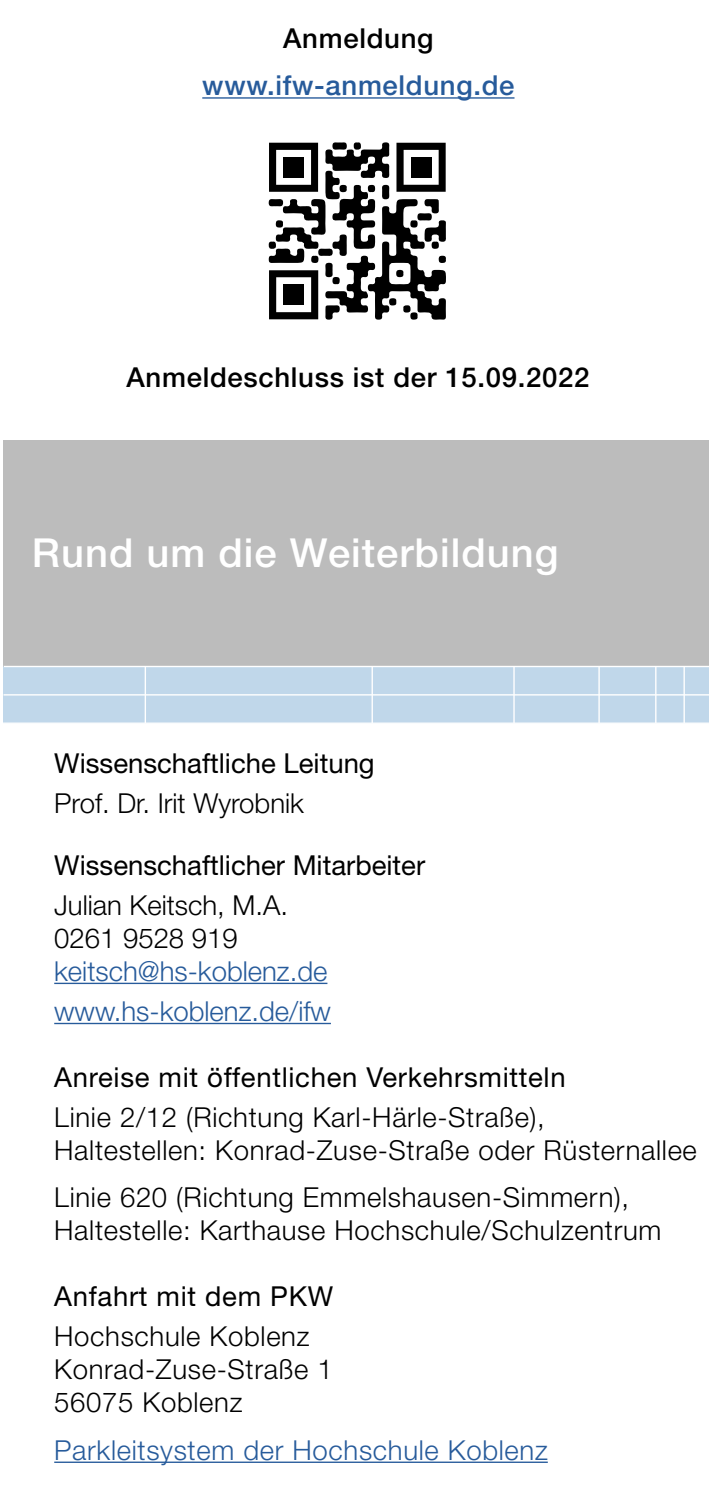
<style>
.page{position:relative;width:709px;height:1489px;background:#fff}
.page>*{position:absolute;margin:0;border:0;box-sizing:border-box;transform-origin:0 0}
.t1{font:500 40px "Helvetica Neue LT Std";letter-spacing:.025em;color:#fff}
.t2{font:300 27.5px/33px "Helvetica Neue LT Std";letter-spacing:.025em;color:#000}
.t3{font:27.5px "Helvetica Neue LT Std";color:#000}
.t4{font:27.5px "Helvetica Neue LT Std";letter-spacing:.025em;color:#000}
.t5{font:300 27.5px/33px "Helvetica Neue LT Std";color:#000}
.t6{font:300 27.5px/40px "Helvetica Neue LT Std";color:#275b9b}
.t7{font:500 27.5px "Helvetica Neue LT Std";letter-spacing:.025em;color:#000}
.t8{font:300 27.5px "Helvetica Neue LT Std";letter-spacing:.025em;color:#275b9b}
.t9{font:500 27.5px "Helvetica Neue LT Std";letter-spacing:.025em;color:#275b9b}
</style>
<div class="page">
<div style="left:4px;top:439px;width:705px;height:227px;background:#bcbcbc"></div>
<div style="left:4px;top:666px;width:705px;height:57px;background:#c0d7ea"></div>
<hr style="left:54px;top:982px;width:273px;height:2px;background:#275b9b">
<hr style="left:54px;top:1022px;width:277px;height:2px;background:#275b9b">
<hr style="left:54px;top:1461px;width:494px;height:1px;background:#275b9b">
<hr style="left:202px;top:97px;width:312px;height:2px;background:#275b9b">
<svg style="left:269px;top:142px;width:177px;height:178px"></svg>
<div style="left:438px;top:256px;width:8px;height:7px;background:#000;border-radius:50%"></div>
<div style="left:276px;top:220px;width:7px;height:7px;background:#000;border-radius:50%"></div>
<div style="left:269px;top:241px;width:7px;height:8px;background:#000;border-radius:50%"></div>
<div style="left:431px;top:241px;width:8px;height:8px;background:#000;border-radius:50%"></div>
<div style="left:353px;top:142px;width:8px;height:8px;background:#000;border-radius:50%"></div>
<div style="left:332px;top:277px;width:8px;height:7px;background:#000;border-radius:50%"></div>
<div style="left:339px;top:185px;width:8px;height:7px;background:#000;border-radius:50%"></div>
<div style="left:311px;top:255px;width:7px;height:8px;background:#000;border-radius:50%"></div>
<div style="left:389px;top:298px;width:8px;height:7px;background:#000;border-radius:50%"></div>
<div style="left:410px;top:220px;width:7px;height:7px;background:#000;border-radius:50%"></div>
<div style="left:368px;top:185px;width:7px;height:7px;background:#000;border-radius:50%"></div>
<div style="left:403px;top:305px;width:7px;height:7px;background:#000;border-radius:50%"></div>
<div style="left:410px;top:312px;width:8px;height:8px;background:#000;border-radius:50%"></div>
<div style="left:396px;top:270px;width:8px;height:7px;background:#000;border-radius:50%"></div>
<div style="left:283px;top:157px;width:21px;height:21px;background:#000"></div>
<div style="left:283px;top:284px;width:21px;height:21px;background:#000"></div>
<div style="left:411px;top:157px;width:20px;height:20px;background:#000"></div>
<hr style="left:4px;top:694px;width:705px;height:1px;background:#fff">
<hr style="left:0;top:722px;width:709px;height:2px;background:#fff">
<hr style="left:4px;top:665px;width:705px;height:2px;background:#fff">
<hr style="left:683px;top:666px;width:2px;height:57px;background:#fff">
<hr style="left:655px;top:666px;width:1px;height:57px;background:#fff">
<hr style="left:598px;top:666px;width:2px;height:57px;background:#fff">
<hr style="left:513px;top:666px;width:1px;height:57px;background:#fff">
<hr style="left:371px;top:666px;width:2px;height:57px;background:#fff">
<hr style="left:145px;top:666px;width:1px;height:57px;background:#fff">
<p class="t7" style="left:283px;top:22px;width:152px">Anmeldung</p>
<p class="t9" style="left:202px;top:69px;width:314px">www.ifw-anmeldung.de</p>
<p class="t7" style="left:126px;top:360px;width:464px">Anmeldeschluss ist der 15.09.2022</p>
<h1 class="t1" style="left:32px;top:528px;width:528px">Rund um die Weiterbildung</h1>
<p class="t3" style="left:54px;top:746px;width:322px">Wissenschaftliche Leitung</p>
<p class="t5" style="left:54px;top:786px;width:251px">Prof. Dr. Irit Wyrobnik</p>
<p class="t3" style="left:54px;top:848px;width:372px">Wissenschaftlicher Mitarbeiter</p>
<p class="t5" style="left:54px;top:887px;width:235px">Julian Keitsch, M.A.<br>0261 9528 919</p>
<p class="t6" style="left:54px;top:950px;width:278px">keitsch@hs-koblenz.de www.hs-koblenz.de/ifw</p>
<p class="t4" style="left:54px;top:1060px;width:513px">Anreise mit öffentlichen Verkehrsmitteln</p>
<p class="t2" style="left:54px;top:1099px;width:644px">Linie 2/12 (Richtung Karl-Härle-Straße),<br>Haltestellen: Konrad-Zuse-Straße oder Rüsternallee</p>
<p class="t2" style="left:54px;top:1180px;width:609px">Linie 620 (Richtung Emmelshausen-Simmern),<br>Haltestelle: Karthause Hochschule/Schulzentrum</p>
<p class="t4" style="left:54px;top:1279px;width:280px">Anfahrt mit dem PKW</p>
<p class="t2" style="left:54px;top:1319px;width:280px">Hochschule Koblenz<br>Konrad-Zuse-Straße 1<br>56075 Koblenz</p>
<p class="t8" style="left:54px;top:1432px;width:495px">Parkleitsystem der Hochschule Koblenz</p>
</div>
